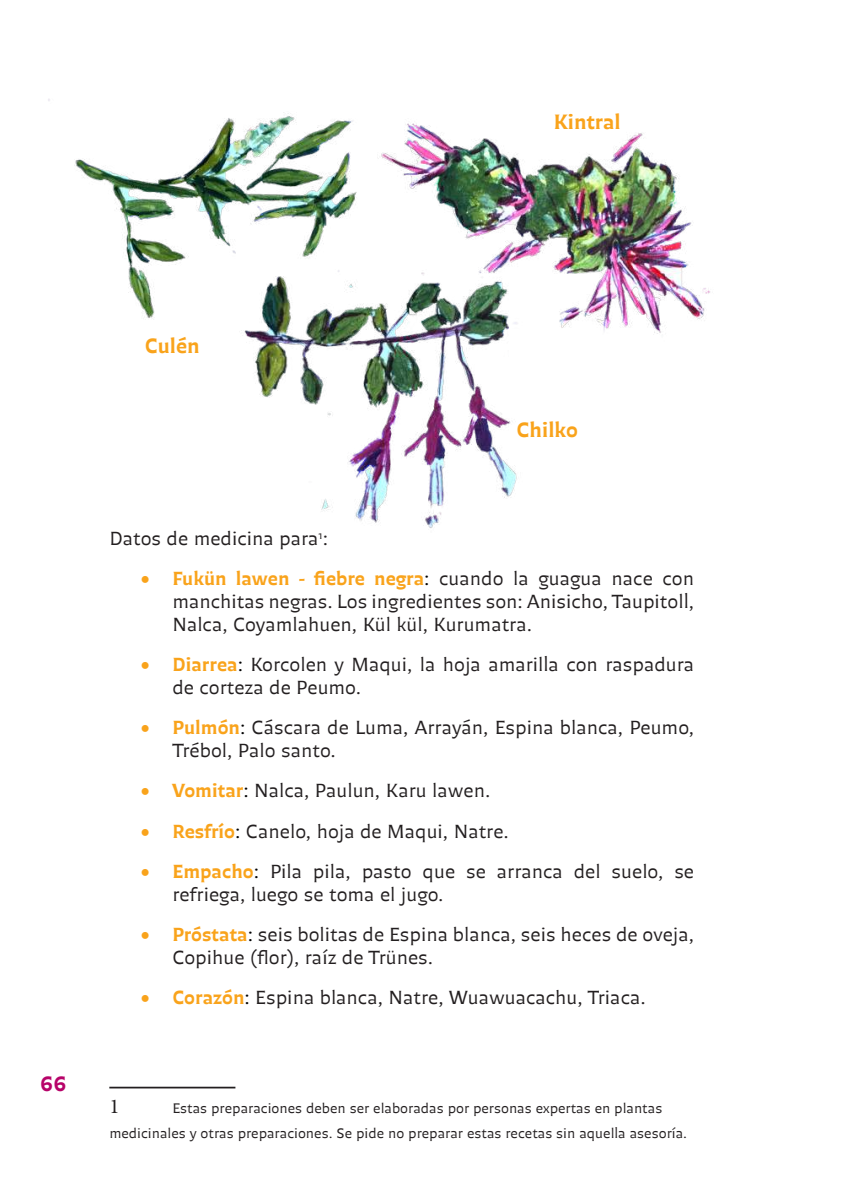
<style>
.page{position:relative;width:844px;height:1191px;background:#fff}
.page>*{position:absolute;margin:0;border:0;box-sizing:border-box;transform-origin:0 0}
.t1{font:21px "Chercan Negra";color:#f9a31b}
.t2{font:21px "Chercan Negra";color:#b70369}
.t3{font:21px "Minion Pro";color:#231f20}
.t4{font:19.25px/22.8px "Chercan Gris";color:#231f20}
.t5{font:19.25px "Chercan Negra";color:#f9a31b}
.t6{font:14px/25.4px "Chercan Gris";color:#231f20}
.s1{font-family:"Chercan Gris";color:#000}
.s2{font-family:"Chercan Gris";color:#231f20}
.s3{color:#f9a31b}
.s4{font-family:"Chercan Negra";color:#f9a31b}
.s5{color:#000}
</style>
<div class="page">
<hr style="left:109px;top:1086px;width:126px;height:2px;background:#231f20">
<img style="left:48px;top:99px;width:309px;height:219px">
<img style="left:219px;top:250px;width:298px;height:278px">
<img style="left:377px;top:123px;width:333px;height:221px">
<p class="t1" style="left:553px;top:106px;width:68px">Kintral</p>
<p class="t2" style="left:40px;top:1067px;width:28px">66</p>
<p class="t1" style="left:145px;top:329px;width:56px">Culén</p>
<p class="t1" style="left:516px;top:413px;width:63px">Chilko</p>
<p class="t4" style="left:109px;top:527px;width:220px">Datos de medicina para<sup>1</sup>:</p>
<p class="t5" style="left:141px;top:564px;width:554px">• Fukün lawen - fiebre negra<span class="s1">:</span> <span class="s2">cuando la guagua nace con</span></p>
<p class="t4" style="left:172px;top:590px;width:523px">manchitas negras. Los ingredientes son: Anisicho, Taupitoll,<br>Nalca, Coyamlahuen, Kül kül, Kurumatra.</p>
<p class="t4" style="left:172px;top:653px;width:523px;text-indent:-32px"><span class="s3">•</span> <span class="s4">Diarrea</span><span class="s5">:</span> Korcolen y Maqui, la hoja amarilla con raspadura de corteza de Peumo.</p>
<p class="t4" style="left:172px;top:716px;width:523px;text-indent:-32px"><span class="s3">•</span> <span class="s4">Pulmón</span><span class="s5">:</span> Cáscara de Luma, Arrayán, Espina blanca, Peumo,<br>Trébol, Palo santo.</p>
<p class="t4" style="left:141px;top:779px;width:351px"><span class="s3">•</span> <span class="s4">Vomitar</span><span class="s5">:</span> Nalca, Paulun, Karu lawen.</p>
<p class="t4" style="left:141px;top:819px;width:369px"><span class="s3">•</span> <span class="s4">Resfrío</span><span class="s5">:</span> Canelo, hoja de Maqui, Natre.</p>
<p class="t4" style="left:172px;top:859px;width:523px;text-indent:-32px"><span class="s3">•</span> <span class="s4">Empacho</span><span class="s5">:</span> Pila pila, pasto que se arranca del suelo, se refriega, luego se toma el jugo.</p>
<p class="t4" style="left:172px;top:922px;width:523px;text-indent:-32px"><span class="s3">•</span> <span class="s4">Próstata</span><span class="s5">:</span> seis bolitas de Espina blanca, seis heces de oveja,<br>Copihue (flor), raíz de Trünes.</p>
<p class="t4" style="left:141px;top:986px;width:506px"><span class="s3">•</span> <span class="s4">Corazón</span><span class="s5">:</span> Espina blanca, Natre, Wuawuacachu, Triaca.</p>
<p class="t3" style="left:109px;top:1092px;width:12px">1</p>
<p class="t6" style="left:109px;top:1095px;width:579px;text-indent:63px">Estas preparaciones deben ser elaboradas por personas expertas en plantas medicinales y otras preparaciones. Se pide no preparar estas recetas sin aquella asesoría.</p>
</div>
